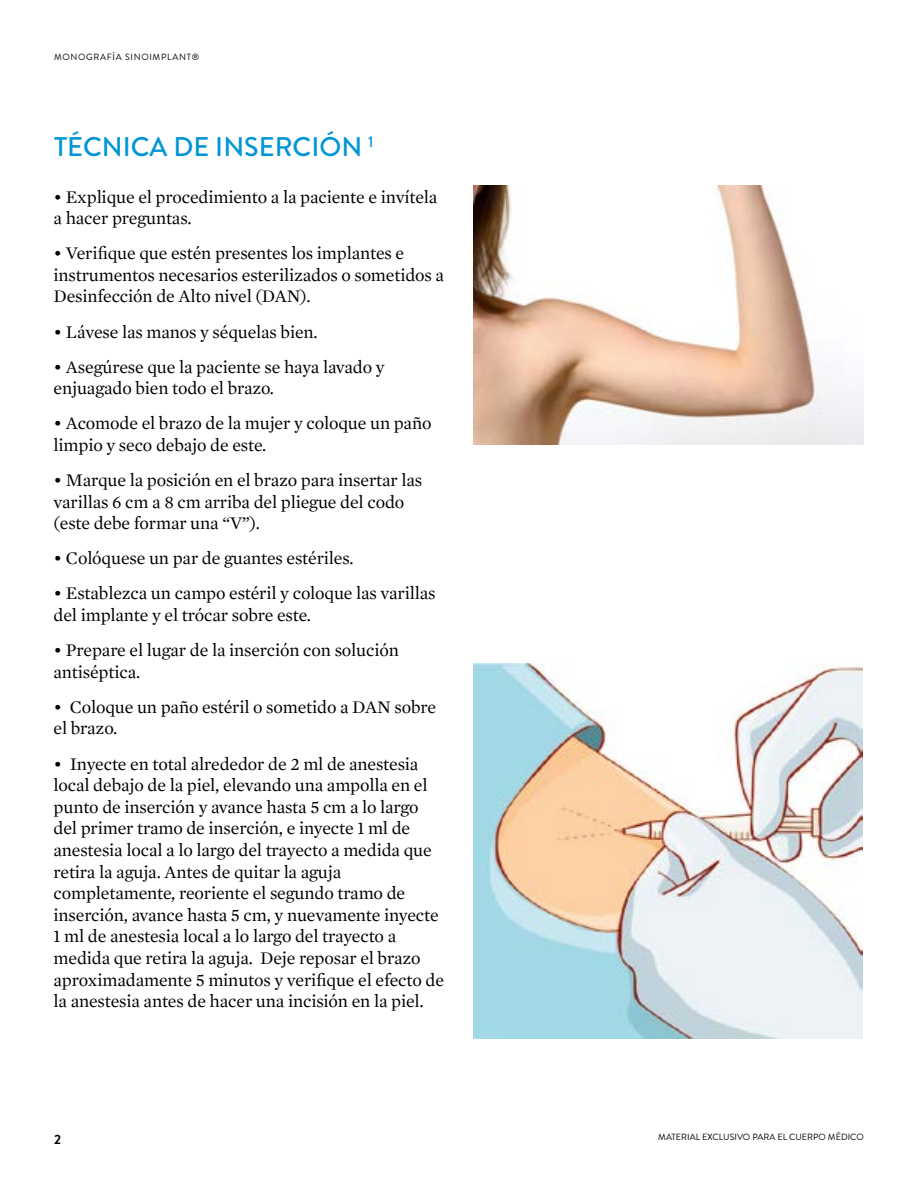
<style>
.page{position:relative;width:918px;height:1188px;background:#fff}
.page>*{position:absolute;margin:0;border:0;box-sizing:border-box;transform-origin:0 0}
.t1{font:500 27px "Brandon Grotesque";color:#0096d6}
.t2{font:18px/21.6px "Mercury Text G1";letter-spacing:-.01em;color:#000}
.t3{font:700 13.5px "Brandon Grotesque";color:#000}
.t4{font:9px "Brandon Grotesque";color:#000}
.t5{font:9px "Brandon Grotesque";letter-spacing:.075em;color:#000}
</style>
<div class="page">
<img style="left:474px;top:663px;width:389px;height:376px">
<img style="left:474px;top:186px;width:390px;height:258px">
<p class="t5" style="left:54px;top:51px;width:147px">MONOGRAFÍA SINOIMPLANT®</p>
<h1 class="t1" style="left:54px;top:128px;width:321px">TÉCNICA DE INSERCIÓN <sup>1</sup></h1>
<p class="t2" style="left:54px;top:186px;width:385px">• Explique el procedimiento a la paciente e invítela a hacer preguntas.</p>
<p class="t2" style="left:54px;top:243px;width:392px">• Verifique que estén presentes los implantes e instrumentos necesarios esterilizados o sometidos a<br>Desinfección de Alto nivel (DAN).</p>
<p class="t2" style="left:54px;top:321px;width:266px">• Lávese las manos y séquelas bien.</p>
<p class="t2" style="left:54px;top:356px;width:333px">• Asegúrese que la paciente se haya lavado y enjuagado bien todo el brazo.</p>
<p class="t2" style="left:54px;top:413px;width:379px">• Acomode el brazo de la mujer y coloque un paño limpio y seco debajo de este.</p>
<p class="t2" style="left:54px;top:469px;width:370px">• Marque la posición en el brazo para insertar las varillas 6 cm a 8 cm arriba del pliegue del codo (este debe formar una “V”).</p>
<p class="t2" style="left:54px;top:548px;width:302px">• Colóquese un par de guantes estériles.</p>
<p class="t2" style="left:54px;top:583px;width:384px">• Establezca un campo estéril y coloque las varillas del implante y el trócar sobre este.</p>
<p class="t2" style="left:54px;top:640px;width:347px">• Prepare el lugar de la inserción con solución antiséptica.</p>
<p class="t2" style="left:54px;top:696px;width:384px">• Coloque un paño estéril o sometido a DAN sobre el brazo.</p>
<p class="t2" style="left:54px;top:753px;width:392px">• Inyecte en total alrededor de 2 ml de anestesia local debajo de la piel, elevando una ampolla en el punto de inserción y avance hasta 5 cm a lo largo del primer tramo de inserción, e inyecte 1 ml de anestesia local a lo largo del trayecto a medida que retira la aguja. Antes de quitar la aguja completamente, reoriente el segundo tramo de inserción, avance hasta 5 cm, y nuevamente inyecte 1 ml de anestesia local a lo largo del trayecto a medida que retira la aguja. Deje reposar el brazo aproximadamente 5 minutos y verifique el efecto de la anestesia antes de hacer una incisión en la piel.</p>
<p class="t3" style="left:54px;top:1130px;width:8px">2</p>
<p class="t4" style="left:658px;top:1131px;width:207px">MATERIAL EXCLUSIVO PARA EL CUERPO MÉDICO</p>
</div>
